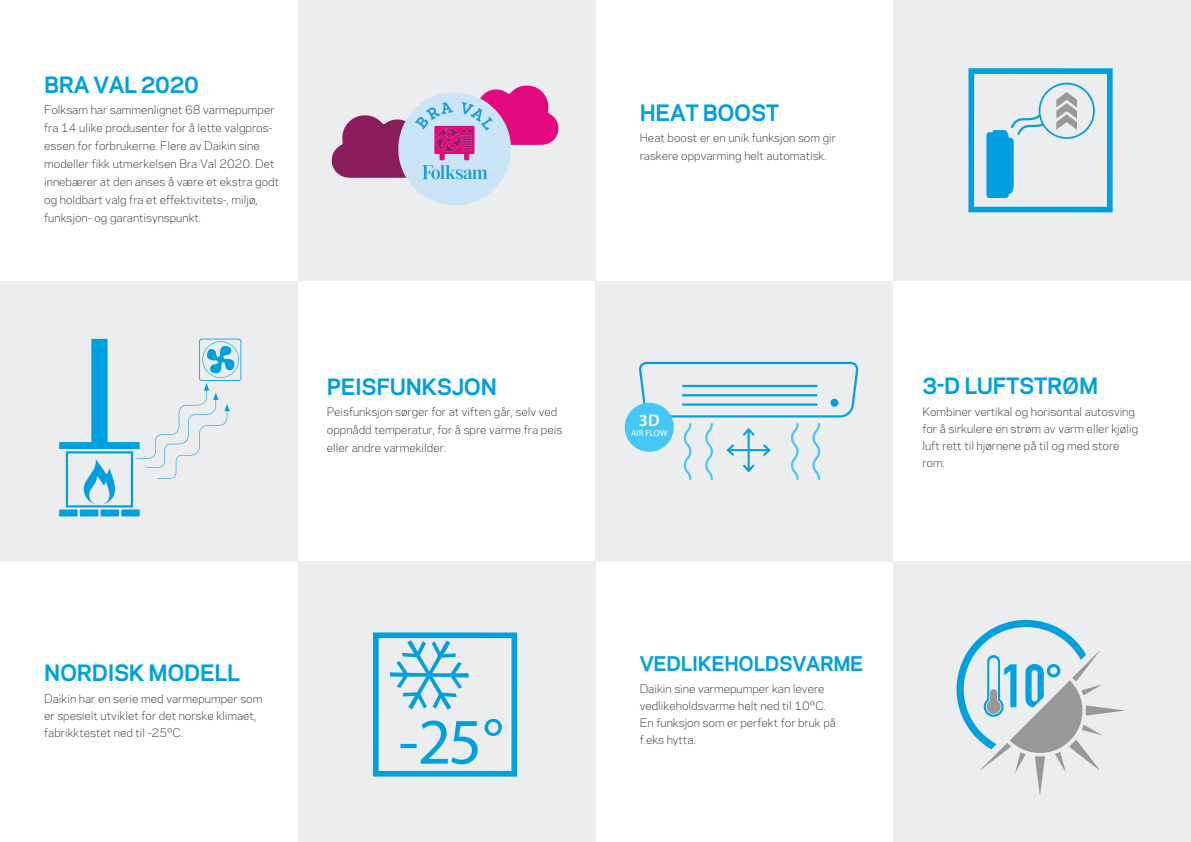
<style>
.page{position:relative;width:1191px;height:842px;background:#fff}
.page>*{position:absolute;margin:0;border:0;box-sizing:border-box;transform-origin:0 0}
.t1{font:700 21.2px "Galaxie Polaris";letter-spacing:-.02em;color:#009fdf}
.t2{font:700 19px "Galaxie Polaris";letter-spacing:-.02em;color:#009fdf}
.t3{font:600 16.9px "Myriad Pro";color:#fff}
.t4{font:300 11px/18px "Galaxie Polaris";color:#000}
.t5{font:8.9px "Myriad Pro";letter-spacing:.01em;color:#fff}
</style>
<div class="page">
<div style="left:298px;top:561px;width:297px;height:281px;background:#ecedee"></div>
<svg style="left:373px;top:632px;width:144px;height:145px"></svg>
<div style="left:0;top:281px;width:298px;height:280px;background:#ecedee"></div>
<svg style="left:59px;top:339px;width:182px;height:177px"></svg>
<div style="left:298px;top:0;width:297px;height:281px;background:#ecedee"></div>
<svg style="left:331px;top:85px;width:228px;height:120px"></svg>
<div style="left:595px;top:281px;width:298px;height:280px;background:#ecedee"></div>
<svg style="left:639px;top:362px;width:219px;height:55px"></svg>
<hr style="left:682px;top:385px;width:135px;height:2px;background:#00a0e3">
<div style="left:830px;top:399px;width:8px;height:8px;background:#00a0e3;border-radius:50%"></div>
<svg style="left:726px;top:428px;width:44px;height:44px"></svg>
<div style="left:624px;top:403px;width:50px;height:49px;background:#43c7f4;border-radius:50%"></div>
<hr style="left:682px;top:403px;width:135px;height:3px;background:#00a0e3">
<hr style="left:682px;top:394px;width:135px;height:2px;background:#00a0e3">
<svg style="left:683px;top:423px;width:8px;height:57px"></svg>
<svg style="left:705px;top:423px;width:8px;height:57px"></svg>
<svg style="left:791px;top:423px;width:7px;height:57px"></svg>
<svg style="left:812px;top:423px;width:8px;height:57px"></svg>
<div style="left:893px;top:0;width:298px;height:281px;background:#ecedee"></div>
<div style="left:893px;top:561px;width:298px;height:281px;background:#ecedee"></div>
<svg style="left:956px;top:620px;width:168px;height:175px"></svg>
<svg style="left:968px;top:68px;width:144px;height:144px"></svg>
<h1 class="t1" style="left:44px;top:69px;width:156px">BRA VAL 2020</h1>
<p class="t4" style="left:44px;top:100px;width:236px">Folksam har sammenlignet 68 varmepumper fra 14 ulike produsenter for å lette valgpros&shy;essen for forbrukerne. Flere av Daikin sine modeller fikk utmerkelsen Bra Val 2020. Det innebærer at den anses å være et ekstra godt og holdbart valg fra et effektivitets-, miljø, funksjon- og garantisynspunkt.</p>
<h1 class="t1" style="left:327px;top:371px;width:171px">PEISFUNKSJON</h1>
<p class="t4" style="left:327px;top:402px;width:237px">Peisfunksjon sørger for at viften går, selv ved oppnådd temperatur, for å spre varme fra peis eller andre varmekilder.</p>
<h1 class="t1" style="left:639px;top:97px;width:141px">HEAT BOOST</h1>
<p class="t4" style="left:639px;top:128px;width:198px">Heat boost er en unik funksjon som gir raskere oppvarming helt automatisk.</p>
<h3 class="t3" style="left:639px;top:411px;width:22px">3D</h3>
<p class="t5" style="left:631px;top:428px;width:38px">AIR FLOW</p>
<h1 class="t1" style="left:922px;top:370px;width:177px">3-D LUFTSTRØM</h1>
<p class="t4" style="left:922px;top:403px;width:217px;line-height:17px">Kombiner vertikal og horisontal autosving for å sirkulere en strøm av varm eller kjølig luft rett til hjørnene på til og med store rom.</p>
<h1 class="t1" style="left:44px;top:657px;width:197px">NORDISK MODELL</h1>
<p class="t4" style="left:44px;top:690px;width:220px;line-height:17px">Daikin har en serie med varmepumper som er spesielt utviklet for det norske klimaet, fabrikktestet ned til -25°C.</p>
<h2 class="t2" style="left:639px;top:649px;width:225px">VEDLIKEHOLDSVARME</h2>
<p class="t4" style="left:639px;top:680px;width:198px;line-height:17px">Daikin sine varmepumper kan levere vedlikeholdsvarme helt ned til 10°C.<br>En funksjon som er perfekt for bruk på f.eks hytta.</p>
</div>
